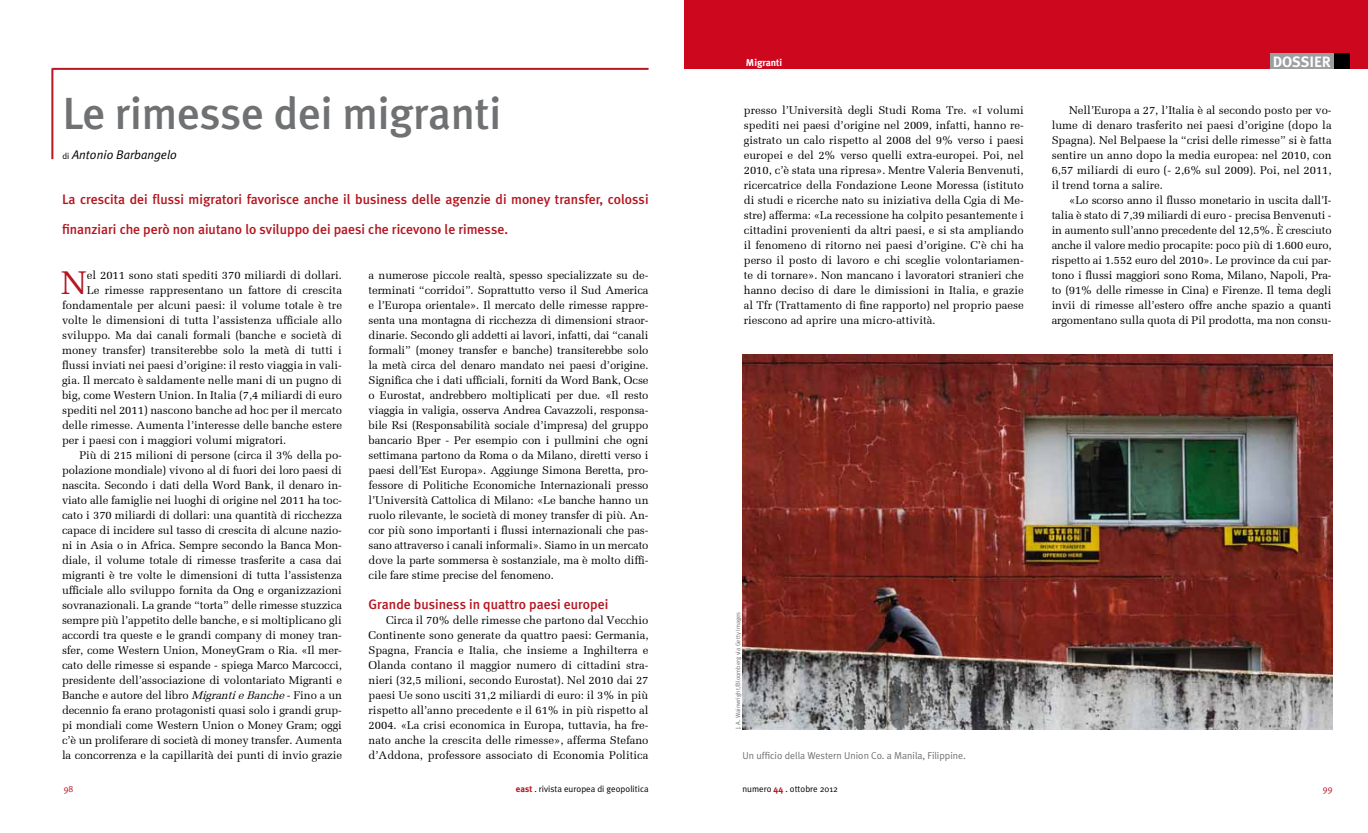
<style>
.page{position:relative;width:1368px;height:833px;background:#fff}
.page>*{position:absolute;margin:0;border:0;box-sizing:border-box;transform-origin:0 0}
.t1{font:500 45px "Meta Plus";letter-spacing:-.005em;color:#707172}
.t2{font:32.88px "Melior";color:#b51621}
.t3{font:700 15px "Meta Plus";color:#fff}
.t4{font:500 13.75px/30px "Meta Plus";color:#b51621}
.t5{font:italic 12.5px "Meta Plus Normal";color:#000}
.t6{font:11.25px/15px "Melior";letter-spacing:-.01em;color:#000;text-align:justify}
.t7{font:10px "Meta Plus Normal";color:#707172}
.t8{font:700 10px "Meta Plus";letter-spacing:-.005em;color:#fff}
.t9{font:9px "Meta Plus Normal";color:#000}
.t10{font:9px "Meta Plus Normal";color:#b51621}
.t11{font:6.25px "Meta Plus Normal";color:#707172}
.s1{font-style:normal;font-size:8.75px}
.s2{font-style:italic}
.s3{font-family:"Meta Plus";font-weight:700;color:#b51621}
</style>
<div class="page">
<div style="left:684px;top:0;width:684px;height:69px;background:#cd071e"></div>
<hr style="left:53px;top:68px;width:595px;height:2px;background:#b51621">
<div style="left:1270px;top:53px;width:64px;height:16px;background:#9c9e9f"></div>
<div style="left:1334px;top:53px;width:15px;height:16px;background:#000"></div>
<hr style="left:51px;top:68px;width:2px;height:91px;background:#b51621">
<img style="left:742px;top:354px;width:590px;height:375px">
<h1 class="t1" style="left:62px;top:87px;width:440px">Le rimesse dei migranti</h1>
<p class="t5" style="left:62px;top:148px;width:116px"><span class="s1">di</span> Antonio Barbangelo</p>
<p class="t4" style="left:62px;top:184px;width:588px">La crescita dei flussi migratori favorisce anche il business delle agenzie di money transfer, colossi finanziari che però non aiutano lo sviluppo dei paesi che ricevono le rimesse.</p>
<h2 class="t2" style="left:61px;top:263px;width:27px">N</h2>
<p class="t6" style="left:87px;top:268px;width:257px">el 2011 sono stati spediti 370 miliardi di dollari.</p>
<p class="t6" style="left:87px;top:283px;width:256px">Le rimesse rappresentano un fattore di crescita</p>
<p class="t6" style="left:62px;top:298px;width:281px">fondamentale per alcuni paesi: il volume totale è tre</p>
<p class="t6" style="left:62px;top:313px;width:281px">volte le dimensioni di tutta l’assistenza ufficiale allo</p>
<p class="t6" style="left:62px;top:328px;width:281px">sviluppo. Ma dai canali formali (banche e società di</p>
<p class="t6" style="left:62px;top:343px;width:281px">money transfer) transiterebbe solo la metà di tutti i</p>
<p class="t6" style="left:62px;top:358px;width:281px">flussi inviati nei paesi d’origine: il resto viaggia in vali-</p>
<p class="t6" style="left:62px;top:373px;width:281px">gia. Il mercato è saldamente nelle mani di un pugno di</p>
<p class="t6" style="left:62px;top:388px;width:281px">big, come Western Union. In Italia (7,4 miliardi di euro</p>
<p class="t6" style="left:62px;top:403px;width:281px">spediti nel 2011) nascono banche ad hoc per il mercato</p>
<p class="t6" style="left:62px;top:418px;width:281px">delle rimesse. Aumenta l’interesse delle banche estere</p>
<p class="t6" style="left:62px;top:433px;width:226px">per i paesi con i maggiori volumi migratori.</p>
<p class="t6" style="left:80px;top:448px;width:264px">Più di 215 milioni di persone (circa il 3% della po-</p>
<p class="t6" style="left:62px;top:463px;width:281px">polazione mondiale) vivono al di fuori dei loro paesi di</p>
<p class="t6" style="left:62px;top:478px;width:281px">nascita. Secondo i dati della Word Bank, il denaro in-</p>
<p class="t6" style="left:62px;top:493px;width:281px">viato alle famiglie nei luoghi di origine nel 2011 ha toc-</p>
<p class="t6" style="left:62px;top:508px;width:281px">cato i 370 miliardi di dollari: una quantità di ricchezza</p>
<p class="t6" style="left:62px;top:523px;width:281px">capace di incidere sul tasso di crescita di alcune nazio-</p>
<p class="t6" style="left:62px;top:538px;width:281px">ni in Asia o in Africa. Sempre secondo la Banca Mon-</p>
<p class="t6" style="left:62px;top:553px;width:281px">diale, il volume totale di rimesse trasferite a casa dai</p>
<p class="t6" style="left:62px;top:568px;width:281px">migranti è tre volte le dimensioni di tutta l’assistenza</p>
<p class="t6" style="left:62px;top:583px;width:281px">ufficiale allo sviluppo fornita da Ong e organizzazioni</p>
<p class="t6" style="left:62px;top:598px;width:281px">sovranazionali. La grande “torta” delle rimesse stuzzica</p>
<p class="t6" style="left:62px;top:613px;width:281px">sempre più l’appetito delle banche, e si moltiplicano gli</p>
<p class="t6" style="left:62px;top:628px;width:281px">accordi tra queste e le grandi company di money tran-</p>
<p class="t6" style="left:62px;top:643px;width:281px">sfer, come Western Union, MoneyGram o Ria. «Il mer-</p>
<p class="t6" style="left:62px;top:658px;width:281px">cato delle rimesse si espande - spiega Marco Marcocci,</p>
<p class="t6" style="left:62px;top:673px;width:281px">presidente dell’associazione di volontariato Migranti e</p>
<p class="t6" style="left:62px;top:688px;width:281px">Banche e autore del libro <span class="s2">MigrantieBanche</span>- Fino a un</p>
<p class="t6" style="left:62px;top:703px;width:281px">decennio fa erano protagonisti quasi solo i grandi grup-</p>
<p class="t6" style="left:62px;top:718px;width:281px">pi mondiali come Western Union o Money Gram; oggi</p>
<p class="t6" style="left:62px;top:733px;width:281px">c’è un proliferare di società di money transfer. Aumenta</p>
<p class="t6" style="left:62px;top:748px;width:281px">la concorrenza e la capillarità dei punti di invio grazie</p>
<p class="t6" style="left:369px;top:268px;width:281px">a numerose piccole realtà, spesso specializzate su de&shy;terminati “corridoi”. Soprattutto verso il Sud America e l’Europa orientale». Il mercato delle rimesse rappre&shy;senta una montagna di ricchezza di dimensioni straor&shy;dinarie. Secondo gli addetti ai lavori, infatti, dai “canali formali” (money transfer e banche) transiterebbe solo la metà circa del denaro mandato nei paesi d’origine.<br>Significa che i dati ufficiali, forniti da Word Bank, Ocse o Eurostat, andrebbero moltiplicati per due. «Il resto viaggia in valigia, osserva Andrea Cavazzoli, responsa&shy;bile Rsi (Responsabilità sociale d’impresa) del gruppo bancario Bper - Per esempio con i pullmini che ogni settimana partono da Roma o da Milano, diretti verso i paesi dell’Est Europa». Aggiunge Simona Beretta, pro&shy;fessore di Politiche Economiche Internazionali presso l’Università Cattolica di Milano: «Le banche hanno un ruolo rilevante, le società di money transfer di più. An&shy;cor più sono importanti i flussi internazionali che pas&shy;sano attraverso i canali informali». Siamo in un mercato dove la parte sommersa è sostanziale, ma è molto diffi&shy;cile fare stime precise del fenomeno.</p>
<p class="t4" style="left:369px;top:589px;width:241px">Grande business in quattro paesi europei</p>
<p class="t6" style="left:368px;top:613px;width:281px;text-indent:18px">Circa il 70% delle rimesse che partono dal Vecchio Continente sono generate da quattro paesi: Germania, Spagna, Francia e Italia, che insieme a Inghilterra e Olanda contano il maggior numero di cittadini stra&shy;nieri (32,5 milioni, secondo Eurostat). Nel 2010 dai 27 paesi Ue sono usciti 31,2 miliardi di euro: il 3% in più rispetto all’anno precedente e il 61% in più rispetto al 2004. «La crisi economica in Europa, tuttavia, ha fre&shy;nato anche la crescita delle rimesse», afferma Stefano d’Addona, professore associato di Economia Politica</p>
<p class="t8" style="left:746px;top:57px;width:38px">Migranti</p>
<p class="t6" style="left:744px;top:103px;width:281px">presso l’Università degli Studi Roma Tre. «I volumi spediti nei paesi d’origine nel 2009, infatti, hanno re&shy;gistrato un calo rispetto al 2008 del 9% verso i paesi europei e del 2% verso quelli extra-europei. Poi, nel 2010, c’è stata una ripresa». Mentre Valeria Benvenuti, ricercatrice della Fondazione Leone Moressa (istituto di studi e ricerche nato su iniziativa della Cgia di Me&shy;stre) afferma: «La recessione ha colpito pesantemente i cittadini provenienti da altri paesi, e si sta ampliando il fenomeno di ritorno nei paesi d’origine. C’è chi ha perso il posto di lavoro e chi sceglie volontariamen&shy;te di tornare». Non mancano i lavoratori stranieri che hanno deciso di dare le dimissioni in Italia, e grazie al Tfr (Trattamento di fine rapporto) nel proprio paese riescono ad aprire una micro-attività.</p>
<p class="t11" style="left:734px;top:729px;width:119px;rotate:-90deg">J. A. Wainwright/Bloomberg via Getty Images</p>
<p class="t7" style="left:742px;top:750px;width:225px">Un ufficio della Western Union Co. a Manila, Filippine.</p>
<p class="t10" style="left:64px;top:784px;width:11px">98</p>
<p class="t9" style="left:516px;top:784px;width:134px"><span class="s3">east</span> . rivista europea di geopolitica</p>
<p class="t9" style="left:742px;top:784px;width:97px">numero <span class="s3">44</span> . ottobre 2012</p>
<h3 class="t3" style="left:1272px;top:53px;width:60px">dossier</h3>
<p class="t6" style="left:1051px;top:103px;width:281px;text-indent:18px">Nell’Europa a 27, l’Italia è al secondo posto per vo&shy;lume di denaro trasferito nei paesi d’origine (dopo la Spagna). Nel Belpaese la “crisi delle rimesse” si è fatta sentire un anno dopo la media europea: nel 2010, con 6,57 miliardi di euro (- 2,6% sul 2009). Poi, nel 2011, il trend torna a salire.</p>
<p class="t6" style="left:1051px;top:193px;width:281px;text-indent:18px">«Lo scorso anno il flusso monetario in uscita dall’I&shy;talia è stato di 7,39 miliardi di euro - precisa Benvenuti - in aumento sull’anno precedente del 12,5%. È cresciuto anche il valore medio procapite: poco più di 1.600 euro, rispetto ai 1.552 euro del 2010». Le province da cui par&shy;tono i flussi maggiori sono Roma, Milano, Napoli, Pra&shy;to (91% delle rimesse in Cina) e Firenze. Il tema degli invii di rimesse all’estero offre anche spazio a quanti argomentano sulla quota di Pil prodotta, ma non consu-</p>
<p class="t10" style="left:1323px;top:784px;width:11px">99</p>
</div>
